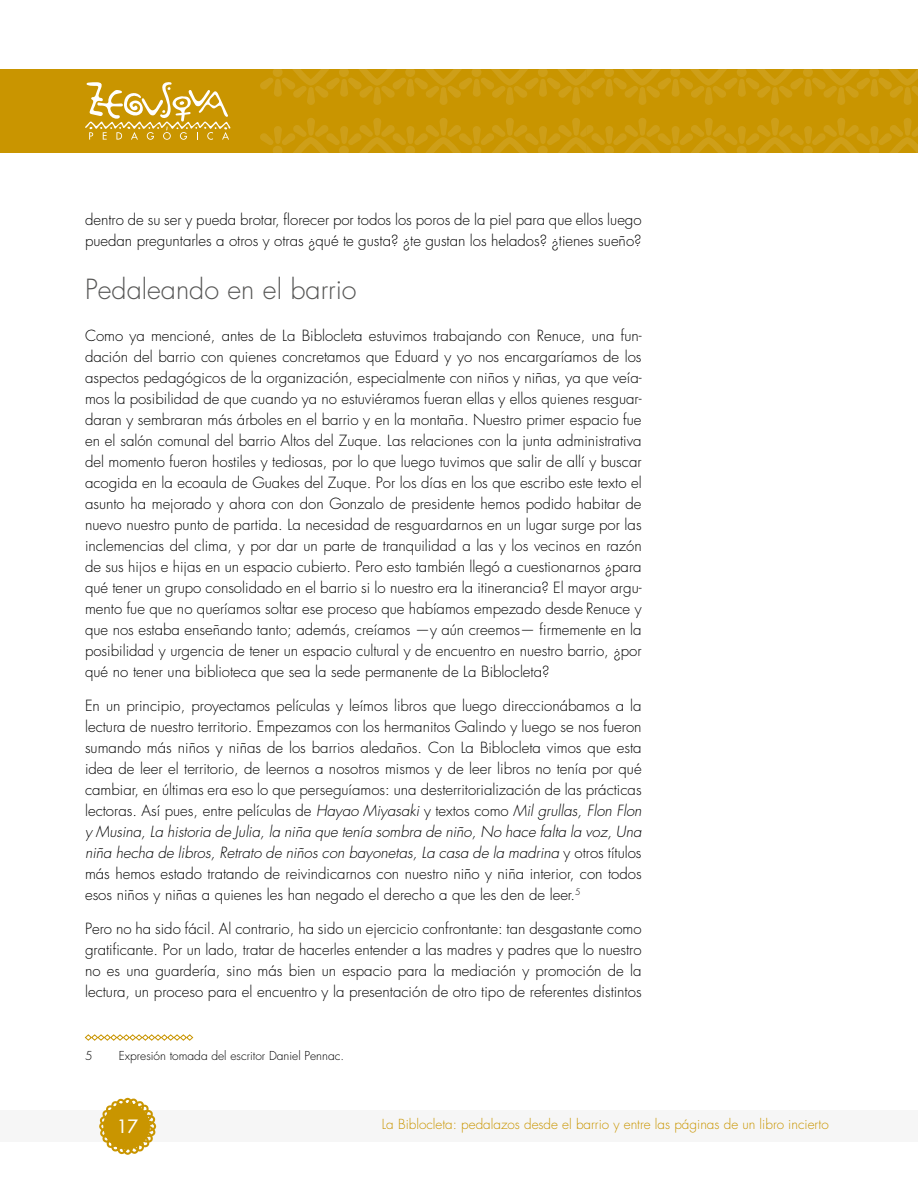
<style>
.page{position:relative;width:918px;height:1188px;background:#fff}
.page>*{position:absolute;margin:0;border:0;box-sizing:border-box;transform-origin:0 0}
.T2{font:300 27px "Futura Std";color:#575756}
.t1{font:500 18px "Futura Std";color:#fff}
.Texto_corrido{font:300 15px/21px "Futura Std";color:#000;text-align:justify}
.t2{font:300 13.5px "Futura Std";color:#c99500}
.Nota_al_pie{font:300 12px "Futura Std";color:#000}
.s1{font-style:italic}
</style>
<div class="page">
<div style="left:0;top:1110px;width:918px;height:32px;background:#f6f6f6"></div>
<svg style="left:99px;top:1098px;width:57px;height:57px"></svg>
<div style="left:0;top:69px;width:918px;height:84px;background:#c99500"></div>
<svg style="left:85px;top:82px;width:146px;height:58px"></svg>
<svg style="left:260px;top:118px;width:658px;height:35px"></svg>
<svg style="left:869px;top:146px;width:10px;height:9px"></svg>
<svg style="left:260px;top:69px;width:658px;height:36px"></svg>
<svg style="left:869px;top:67px;width:10px;height:10px"></svg>
<svg style="left:85px;top:1034px;width:108px;height:7px"></svg>
<p class="Texto_corrido" style="left:85px;top:209px;width:558px">dentro de su ser y pueda brotar, florecer por todos los poros de la piel para que ellos luego puedan preguntarles a otros y otras ¿qué te gusta? ¿te gustan los helados? ¿tienes sueño?</p>
<p class="T2" style="left:85px;top:273px;width:273px">Pedaleando en el barrio</p>
<p class="Texto_corrido" style="left:85px;top:326px;width:558px">Como ya mencioné, antes de La Biblocleta estuvimos trabajando con Renuce, una fun&shy;dación del barrio con quienes concretamos que Eduard y yo nos encargaríamos de los aspectos pedagógicos de la organización, especialmente con niños y niñas, ya que veía&shy;mos la posibilidad de que cuando ya no estuviéramos fueran ellas y ellos quienes resguar&shy;daran y sembraran más árboles en el barrio y en la montaña. Nuestro primer espacio fue en el salón comunal del barrio Altos del Zuque. Las relaciones con la junta administrativa del momento fueron hostiles y tediosas, por lo que luego tuvimos que salir de allí y buscar acogida en la ecoaula de Guakes del Zuque. Por los días en los que escribo este texto el asunto ha mejorado y ahora con don Gonzalo de presidente hemos podido habitar de nuevo nuestro punto de partida. La necesidad de resguardarnos en un lugar surge por las inclemencias del clima, y por dar un parte de tranquilidad a las y los vecinos en razón de sus hijos e hijas en un espacio cubierto. Pero esto también llegó a cuestionarnos ¿para qué tener un grupo consolidado en el barrio si lo nuestro era la itinerancia? El mayor argu&shy;mento fue que no queríamos soltar ese proceso que habíamos empezado desde Renuce y que nos estaba enseñando tanto; además, creíamos —y aún creemos— firmemente en la posibilidad y urgencia de tener un espacio cultural y de encuentro en nuestro barrio, ¿por qué no tener una biblioteca que sea la sede permanente de La Biblocleta?</p>
<p class="Texto_corrido" style="left:85px;top:696px;width:558px">En un principio, proyectamos películas y leímos libros que luego direccionábamos a la lectura de nuestro territorio. Empezamos con los hermanitos Galindo y luego se nos fueron sumando más niños y niñas de los barrios aledaños. Con La Biblocleta vimos que esta idea de leer el territorio, de leernos a nosotros mismos y de leer libros no tenía por qué cambiar, en últimas era eso lo que perseguíamos: una desterritorialización de las prácticas lectoras. Así pues, entre películas de <span class="s1">Hayao Miyasaki</span> y textos como <span class="s1">Mil grullas, Flon Flon y Musina, La historia de Julia, la niña que tenía sombra de niño, No hace falta la voz, Una niña hecha de libros, Retrato de niños con bayonetas, La casa de la madrina</span> y otros títulos más hemos estado tratando de reivindicarnos con nuestro niño y niña interior, con todos esos niños y niñas a quienes les han negado el derecho a que les den de leer.<sup>5</sup></p>
<p class="Texto_corrido" style="left:85px;top:918px;width:558px">Pero no ha sido fácil. Al contrario, ha sido un ejercicio confrontante: tan desgastante como gratificante. Por un lado, tratar de hacerles entender a las madres y padres que lo nuestro no es una guardería, sino más bien un espacio para la mediación y promoción de la lectura, un proceso para el encuentro y la presentación de otro tipo de referentes distintos</p>
<p class="Nota_al_pie" style="left:85px;top:1049px;width:9px">5</p>
<p class="Nota_al_pie" style="left:119px;top:1049px;width:227px">Expresión tomada del escritor Daniel Pennac.</p>
<p class="t1" style="left:117px;top:1115px;width:22px">17</p>
<p class="t2" style="left:382px;top:1115px;width:448px">La Biblocleta: pedalazos desde el barrio y entre las páginas de un libro incierto</p>
</div>
